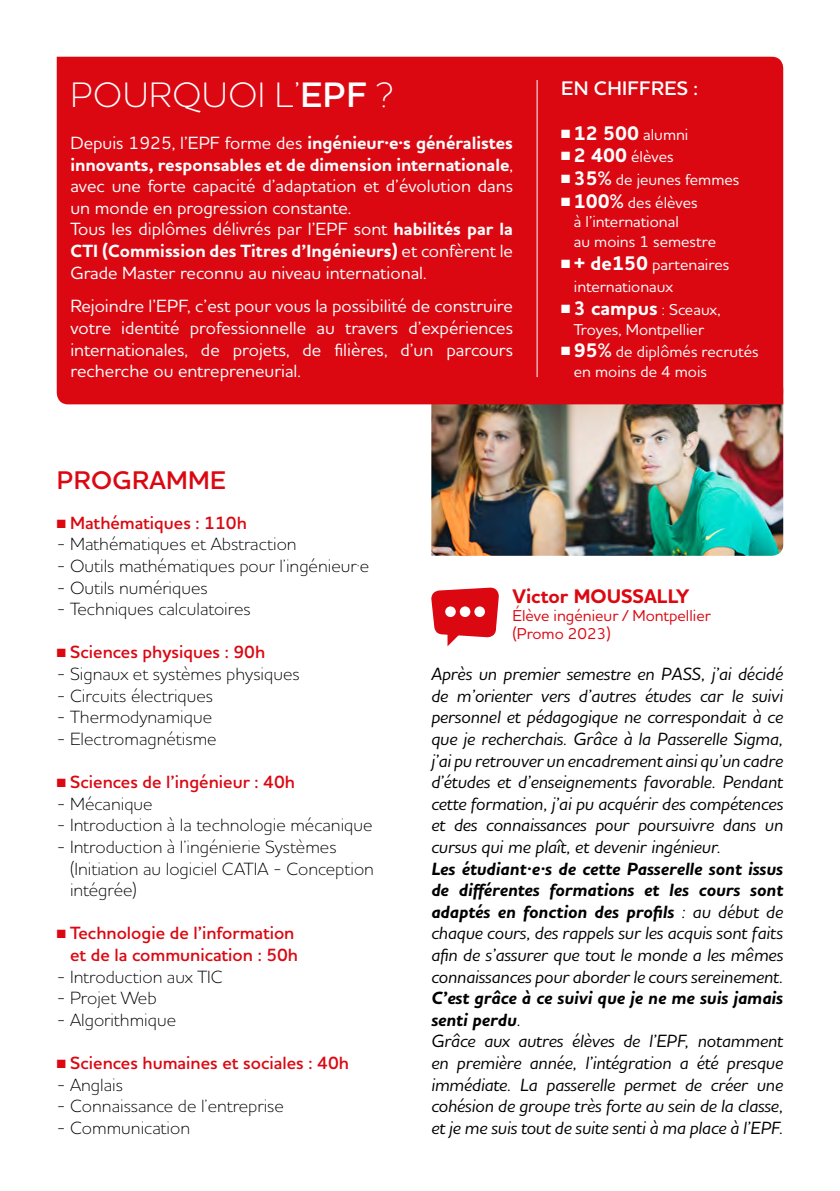
<style>
.page{position:relative;width:840px;height:1191px;background:#fff}
.page>*{position:absolute;margin:0;border:0;box-sizing:border-box;transform-origin:0 0}
.t1{font:300 36px "Houschka Pro";letter-spacing:.015em;color:#fff}
.t2{font:600 26px "Houschka Pro";letter-spacing:.015em;color:#db0812}
.t3{font:700 20px "Houschka Pro";color:#db0812}
.t4{font:600 20px "Houschka Pro";letter-spacing:.015em;color:#fff}
.t5{font:italic 500 18px/21.6px "Houschka Pro";letter-spacing:-.005em;color:#000;text-align:justify}
.t6{font:500 18px/21.6px "Houschka Pro";color:#fff}
.t7{font:300 18px/21.6px "Houschka Pro";color:#000}
.t8{font:600 18px/21.6px "Houschka Pro";color:#db0812;text-align:right}
.t9{font:500 16px/19.6px "Houschka Pro";color:#fff}
.t10{font:500 16px/18px "Houschka Pro";color:#db0812}
.s1{font-weight:600}
.s2{font-weight:700;font-size:20px}
.s3{font-weight:700}
</style>
<div class="page">
<img style="left:431px;top:404px;width:351px;height:152px">
<div style="left:57px;top:57px;width:725px;height:347px;background:#db0812"></div>
<hr style="left:536px;top:80px;width:1px;height:297px;background:#fff">
<svg style="left:431px;top:587px;width:67px;height:59px"></svg>
<h1 class="t1" style="left:71px;top:72px;width:324px">POURQUOI L’<span class="s1">EPF</span> ?</h1>
<p class="t4" style="left:561px;top:75px;width:138px">EN CHIFFRES :</p>
<p class="t9" style="left:561px;top:124px;width:129px">■ <span class="s2">12 500</span> alumni</p>
<p class="t9" style="left:561px;top:147px;width:114px">■ <span class="s2">2 400</span> élèves</p>
<p class="t9" style="left:561px;top:169px;width:180px">■ <span class="s2">35%</span> de jeunes femmes</p>
<p class="t9" style="left:573px;top:192px;width:144px;text-indent:-13px">■ <span class="s2">100%</span> des élèves<br>à l’international<br>au moins 1 semestre</p>
<p class="t9" style="left:573px;top:252px;width:157px;line-height:22.6px;text-indent:-13px">■ <span class="s2">+ de150</span> partenaires internationaux</p>
<p class="t9" style="left:561px;top:299px;width:161px;text-align:center">■ <span class="s2">3 campus</span> : Sceaux,<br>Troyes, Montpellier</p>
<p class="t9" style="left:573px;top:342px;width:186px;text-indent:-13px">■ <span class="s2">95%</span> de diplômés recrutés en moins de 4 mois</p>
<p class="t6" style="left:70px;top:132px;width:444px">Depuis 1925, l’EPF forme des <span class="s3">ingénieur·e·s généralistes innovants, responsables et de dimension internationale</span>, avec une forte capacité d’adaptation et d’évolution dans un monde en progression constante.<br>Tous les diplômes délivrés par l’EPF sont <span class="s3">habilités par la CTI (Commission des Titres d’Ingénieurs)</span> et confèrent le Grade Master reconnu au niveau international.</p>
<p class="t6" style="left:70px;top:295px;width:444px;text-align:justify">Rejoindre l’EPF, c’est pour vous la possibilité de construire votre identité professionnelle au travers d’expériences internationales, de projets, de filières, d’un parcours recherche ou entrepreneurial.</p>
<h2 class="t2" style="left:57px;top:463px;width:170px">PROGRAMME</h2>
<p class="t8" style="left:57px;top:512px;width:191px">■ Mathématiques : 110h</p>
<p class="t7" style="left:57px;top:533px;width:241px">- Mathématiques et Abstraction</p>
<p class="t7" style="left:57px;top:554px;width:314px">- Outils mathématiques pour l’ingénieur·e</p>
<p class="t7" style="left:57px;top:576px;width:152px">- Outils numériques</p>
<p class="t7" style="left:57px;top:598px;width:195px">- Techniques calculatoires</p>
<p class="t8" style="left:57px;top:641px;width:210px">■ Sciences physiques : 90h</p>
<p class="t7" style="left:57px;top:662px;width:244px">- Signaux et systèmes physiques</p>
<p class="t7" style="left:57px;top:684px;width:158px">- Circuits électriques</p>
<p class="t7" style="left:57px;top:706px;width:157px">- Thermodynamique</p>
<p class="t7" style="left:57px;top:727px;width:161px">- Electromagnétisme</p>
<p class="t8" style="left:57px;top:771px;width:240px">■ Sciences de l’ingénieur : 40h</p>
<p class="t7" style="left:57px;top:792px;width:97px">- Mécanique</p>
<p class="t7" style="left:57px;top:814px;width:317px">- Introduction à la technologie mécanique</p>
<p class="t7" style="left:70px;top:835px;width:305px;text-indent:-13px">- Introduction à l’ingénierie Systèmes (Initiation au logiciel CATIA - Conception intégrée)</p>
<p class="t8" style="left:57px;top:922px;width:243px">■ Technologie de l’information et de la communication : 50h</p>
<p class="t7" style="left:57px;top:965px;width:167px">- Introduction aux TIC</p>
<p class="t7" style="left:57px;top:986px;width:101px">- Projet Web</p>
<p class="t7" style="left:57px;top:1008px;width:121px">- Algorithmique</p>
<p class="t8" style="left:57px;top:1052px;width:293px">■ Sciences humaines et sociales : 40h</p>
<p class="t7" style="left:57px;top:1073px;width:68px">- Anglais</p>
<p class="t7" style="left:57px;top:1094px;width:228px">- Connaissance de l’entreprise</p>
<p class="t7" style="left:57px;top:1116px;width:135px">- Communication</p>
<p class="t3" style="left:512px;top:583px;width:178px">Victor MOUSSALLY</p>
<p class="t10" style="left:512px;top:606px;width:200px">Élève ingénieur / Montpellier (Promo 2023)</p>
<p class="t5" style="left:431px;top:662px;width:353px">Après un premier semestre en PASS, j’ai décidé de m’orienter vers d’autres études car le suivi personnel et pédagogique ne correspondait à ce que je recherchais. Grâce à la Passerelle Sigma, j’ai pu retrouver un encadrement ainsi qu’un cadre d’études et d’enseignements favorable. Pendant cette formation, j’ai pu acquérir des compétences et des connaissances pour poursuivre dans un cursus qui me plaît, et devenir ingénieur.</p>
<p class="t5" style="left:431px;top:857px;width:353px"><span class="s3">Les étudiant·e·s de cette Passerelle sont issus de différentes formations et les cours sont adaptés en fonction des profils</span> : au début de chaque cours, des rappels sur les acquis sont faits afin de s’assurer que tout le monde a les mêmes connaissances pour aborder le cours sereinement.</p>
<p class="t5" style="left:431px;top:986px;width:353px;text-align:left"><span class="s3">C’est grâce à ce suivi que je ne me suis jamais senti perdu</span>.<br>Grâce aux autres élèves de l’EPF, notamment en première année, l’intégration a été presque immédiate. La passerelle permet de créer une cohésion de groupe très forte au sein de la classe, et je me suis tout de suite senti à ma place à l’EPF.</p>
</div>
